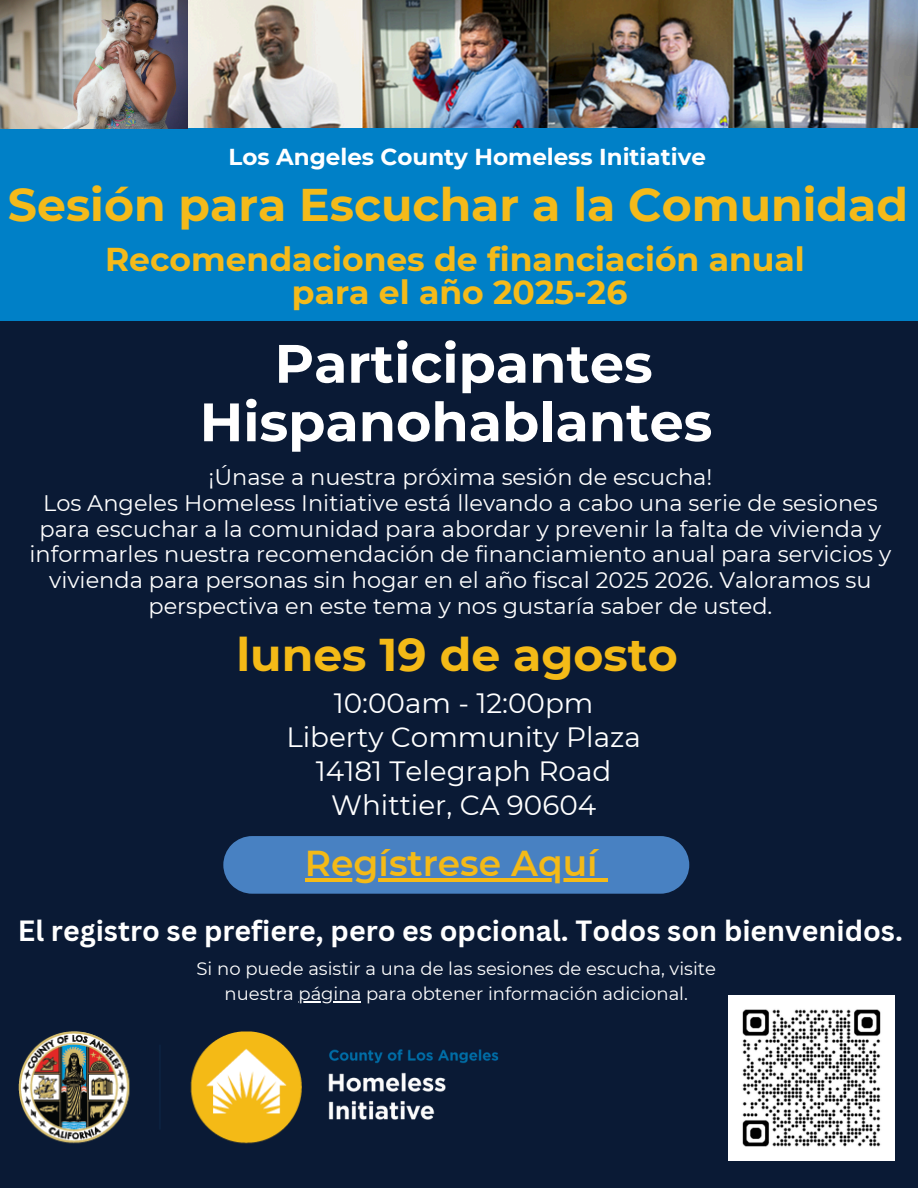
<style>
.page{position:relative;width:918px;height:1188px;background:#fff}
.page>*{position:absolute;margin:0;border:0;box-sizing:border-box;transform-origin:0 0}
.t1{font:700 54px/58.5px "Montserrat";color:#fff;text-align:center}
.t2{font:700 45.75px "Montserrat";color:#f4ba1a}
.t3{font:700 45.75px "Montserrat";color:#f4ba17}
.t4{font:600 36px "Montserrat";color:#f4ba17}
.t5{font:700 33px/33.8px "Montserrat";color:#f4ba1a;text-align:center}
.t6{font:700 28.5px "Canva Sans";color:#fff}
.t7{font:27.9px/33.8px "Montserrat";color:#fff;text-align:center}
.t8{font:700 22.95px "Montserrat";color:#fff}
.t9{font:22.5px/25.8px "Montserrat";color:#fff;text-align:center}
.t10{font:18px/24.8px "Montserrat";color:#fff;text-align:center}
</style>
<div class="page">
<div style="left:0;top:0;width:918px;height:1187px;background:#0a1a35"></div>
<div style="left:0;top:748px;width:917px;height:440px;background:#0a1a35"></div>
<img style="left:19px;top:1031px;width:283px;height:113px">
<img style="left:188px;top:0;width:730px;height:128px">
<div style="left:0;top:128px;width:918px;height:193px;background:#0080c7"></div>
<img style="left:328px;top:1049px;width:171px;height:71px">
<img style="left:0;top:0;width:188px;height:128px">
<div style="left:223px;top:836px;width:466px;height:58px;background:#4881c2"></div>
<img style="left:729px;top:995px;width:165px;height:166px">
<hr style="left:298px;top:1001px;width:63px;height:1px;background:#fff">
<hr style="left:305px;top:878px;width:293px;height:4px;background:#f4ba17">
<hr style="left:598px;top:878px;width:10px;height:4px;background:#f4ba17">
<h1 class="t8" style="left:229px;top:143px;width:479px">Los Angeles County Homeless Initiative</h1>
<p class="t2" style="left:8px;top:177px;width:902px">Sesión para Escuchar a la Comunidad</p>
<p class="t5" style="left:105px;top:242px;width:701px">Recomendaciones de financiación anual para el año 2025-26</p>
<p class="t1" style="left:200px;top:334px;width:514px">Participantes<br>Hispanohablantes</p>
<h5 class="t9" style="left:209px;top:464px;width:505px">¡Únase a nuestra próxima sesión de escucha!</h5>
<h3 class="t9" style="left:30px;top:490px;width:863px">Los Angeles Homeless Initiative está llevando a cabo una serie de sesiones para escuchar a la comunidad para abordar y prevenir la falta de vivienda y informarles nuestra recomendación de financiamiento anual para servicios y vivienda para personas sin hogar en el año fiscal 2025 2026. Valoramos su perspectiva en este tema y nos gustaría saber de usted.</h3>
<h4 class="t3" style="left:236px;top:626px;width:443px">lunes 19 de agosto</h4>
<h4 class="t7" style="left:286px;top:686px;width:356px">10:00am - 12:00pm<br>Liberty Community Plaza<br>14181 Telegraph Road<br>Whittier, CA 90604</h4>
<p class="t4" style="left:305px;top:841px;width:294px">Regístrese Aquí</p>
<p class="t6" style="left:18px;top:911px;width:886px">El registro se prefiere, pero es opcional. Todos son bienvenidos.</p>
<p class="t10" style="left:197px;top:956px;width:521px">Si no puede asistir a una de las sesiones de escucha, visite nuestra página para obtener información adicional.</p>
</div>
